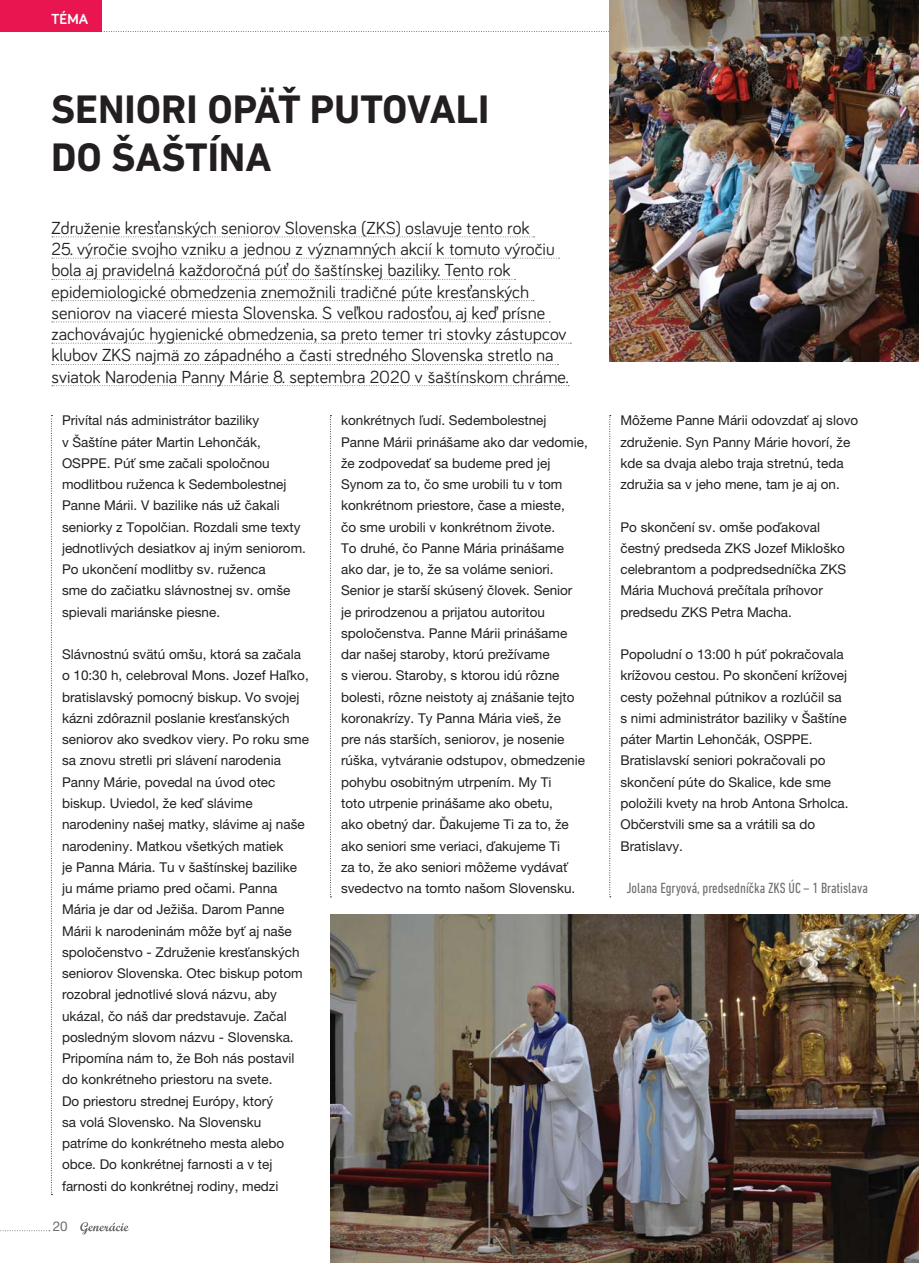
<style>
.page{position:relative;width:919px;height:1263px;background:#fff}
.page>*{position:absolute;margin:0;border:0;box-sizing:border-box;transform-origin:0 0}
.t1{font:700 40.5px/48.6px "DIN Next LT Pro";color:#231f20}
.t2{font:18px/21.3px "Bariol";color:#231f20}
.t3{font:condensed 15px "DIN Next LT Pro";color:#6d6e70}
.t4{font:700 15px "Bariol";color:#fff}
.t5{font:13.5px/21.3px "Helvetica Neue LT Pro";color:#231f20}
.t6{font:13.5px "Helvetica Neue LT Pro";color:#6d6e70}
</style>
<div class="page">
<svg style="left:101px;top:31px;width:818px;height:1px"></svg>
<svg style="left:80px;top:1222px;width:49px;height:12px"></svg>
<div style="left:0;top:0;width:101px;height:32px;background:#e91551"></div>
<svg style="left:0;top:1230px;width:50px;height:1px"></svg>
<svg style="left:52px;top:236px;width:482px;height:1px"></svg>
<svg style="left:52px;top:258px;width:507px;height:1px"></svg>
<svg style="left:52px;top:279px;width:463px;height:1px"></svg>
<svg style="left:52px;top:300px;width:482px;height:1px"></svg>
<svg style="left:52px;top:322px;width:498px;height:1px"></svg>
<svg style="left:52px;top:343px;width:519px;height:1px"></svg>
<svg style="left:52px;top:364px;width:506px;height:1px"></svg>
<svg style="left:52px;top:385px;width:517px;height:1px"></svg>
<svg style="left:330px;top:415px;width:1px;height:482px"></svg>
<svg style="left:51px;top:415px;width:1px;height:780px"></svg>
<svg style="left:609px;top:415px;width:1px;height:482px"></svg>
<img style="left:609px;top:0;width:309px;height:361px">
<img style="left:330px;top:914px;width:588px;height:349px">
<p class="t4" style="left:51px;top:13px;width:39px">TÉMA</p>
<h1 class="t1" style="left:51px;top:88px;width:440px">SENIORI OPÄŤ PUTOVALI<br>DO ŠAŠTÍNA</h1>
<h2 class="t2" style="left:51px;top:219px;width:479px">Združenie kresťanských seniorov Slovenska (ZKS) oslavuje tento rok</h2>
<p class="t2" style="left:51px;top:240px;width:518px">25. výročie svojho vzniku a jednou z významných akcií k tomuto výročiu bola aj pravidelná každoročná púť do šaštínskej baziliky. Tento rok epidemiologické obmedzenia znemožnili tradičné púte kresťanských seniorov na viaceré miesta Slovenska. S veľkou radosťou, aj keď prísne zachovávajúc hygienické obmedzenia, sa preto temer tri stovky zástupcov klubov ZKS najmä zo západného a časti stredného Slovenska stretlo na sviatok Narodenia Panny Márie 8. septembra 2020 v šaštínskom chráme.</p>
<p class="t5" style="left:341px;top:411px;width:248px">konkrétnych ľudí. Sedembolestnej Panne Márii prinášame ako dar vedomie, že zodpovedať sa budeme pred jej Synom za to, čo sme urobili tu v tom konkrétnom priestore, čase a mieste,<br>čo sme urobili v konkrétnom živote.<br>To druhé, čo Panne Mária prinášame ako dar, je to, že sa voláme seniori.<br>Senior je starší skúsený človek. Senior<br>je prirodzenou a prijatou autoritou spoločenstva. Panne Márii prinášame dar našej staroby, ktorú prežívame<br>s vierou. Staroby, s ktorou idú rôzne bolesti, rôzne neistoty aj znášanie tejto koronakrízy. Ty Panna Mária vieš, že<br>pre nás starších, seniorov, je nosenie rúška, vytváranie odstupov, obmedzenie pohybu osobitným utrpením. My Ti<br>toto utrpenie prinášame ako obetu,<br>ako obetný dar. Ďakujeme Ti za to, že ako seniori sme veriaci, ďakujeme Ti<br>za to, že ako seniori môžeme vydávať svedectvo na tomto našom Slovensku.</p>
<p class="t5" style="left:62px;top:411px;width:245px">Privítal nás administrátor baziliky<br>v Šaštíne páter Martin Lehončák, OSPPE. Púť sme začali spoločnou modlitbou ruženca k Sedembolestnej Panne Márii. V bazilike nás už čakali seniorky z Topolčian. Rozdali sme texty jednotlivých desiatkov aj iným seniorom.<br>Po ukončení modlitby sv. ruženca<br>sme do začiatku slávnostnej sv. omše spievali mariánske piesne.</p>
<p class="t5" style="left:62px;top:645px;width:248px">Slávnostnú svätú omšu, ktorá sa začala o 10:30 h, celebroval Mons. Jozef Haľko, bratislavský pomocný biskup. Vo svojej kázni zdôraznil poslanie kresťanských seniorov ako svedkov viery. Po roku sme sa znovu stretli pri slávení narodenia Panny Márie, povedal na úvod otec biskup. Uviedol, že keď slávime narodeniny našej matky, slávime aj naše narodeniny. Matkou všetkých matiek<br>je Panna Mária. Tu v šaštínskej bazilike ju máme priamo pred očami. Panna Mária je dar od Ježiša. Darom Panne Márii k narodeninám môže byť aj naše spoločenstvo - Združenie kresťanských seniorov Slovenska. Otec biskup potom rozobral jednotlivé slová názvu, aby ukázal, čo náš dar predstavuje. Začal posledným slovom názvu - Slovenska.<br>Pripomína nám to, že Boh nás postavil do konkrétneho priestoru na svete.<br>Do priestoru strednej Európy, ktorý<br>sa volá Slovensko. Na Slovensku patríme do konkrétneho mesta alebo obce. Do konkrétnej farnosti a v tej farnosti do konkrétnej rodiny, medzi</p>
<p class="t6" style="left:53px;top:1221px;width:17px">20</p>
<p class="t5" style="left:620px;top:411px;width:239px">Môžeme Panne Márii odovzdať aj slovo združenie. Syn Panny Márie hovorí, že kde sa dvaja alebo traja stretnú, teda združia sa v jeho mene, tam je aj on.</p>
<p class="t5" style="left:620px;top:518px;width:227px">Po skončení sv. omše poďakoval čestný predseda ZKS Jozef Mikloško celebrantom a podpredsedníčka ZKS<br>Mária Muchová prečítala príhovor predsedu ZKS Petra Macha.</p>
<p class="t5" style="left:620px;top:645px;width:230px">Popoludní o 13:00 h púť pokračovala krížovou cestou. Po skončení krížovej cesty požehnal pútnikov a rozlúčil sa s nimi administrátor baziliky v Šaštíne páter Martin Lehončák, OSPPE.<br>Bratislavskí seniori pokračovali po skončení púte do Skalice, kde sme položili kvety na hrob Antona Srholca.<br>Občerstvili sme sa a vrátili sa do Bratislavy.</p>
<p class="t3" style="left:626px;top:882px;width:243px">Jolana Egryová, predsedníčka ZKS ÚC – 1 Bratislava</p>
</div>
